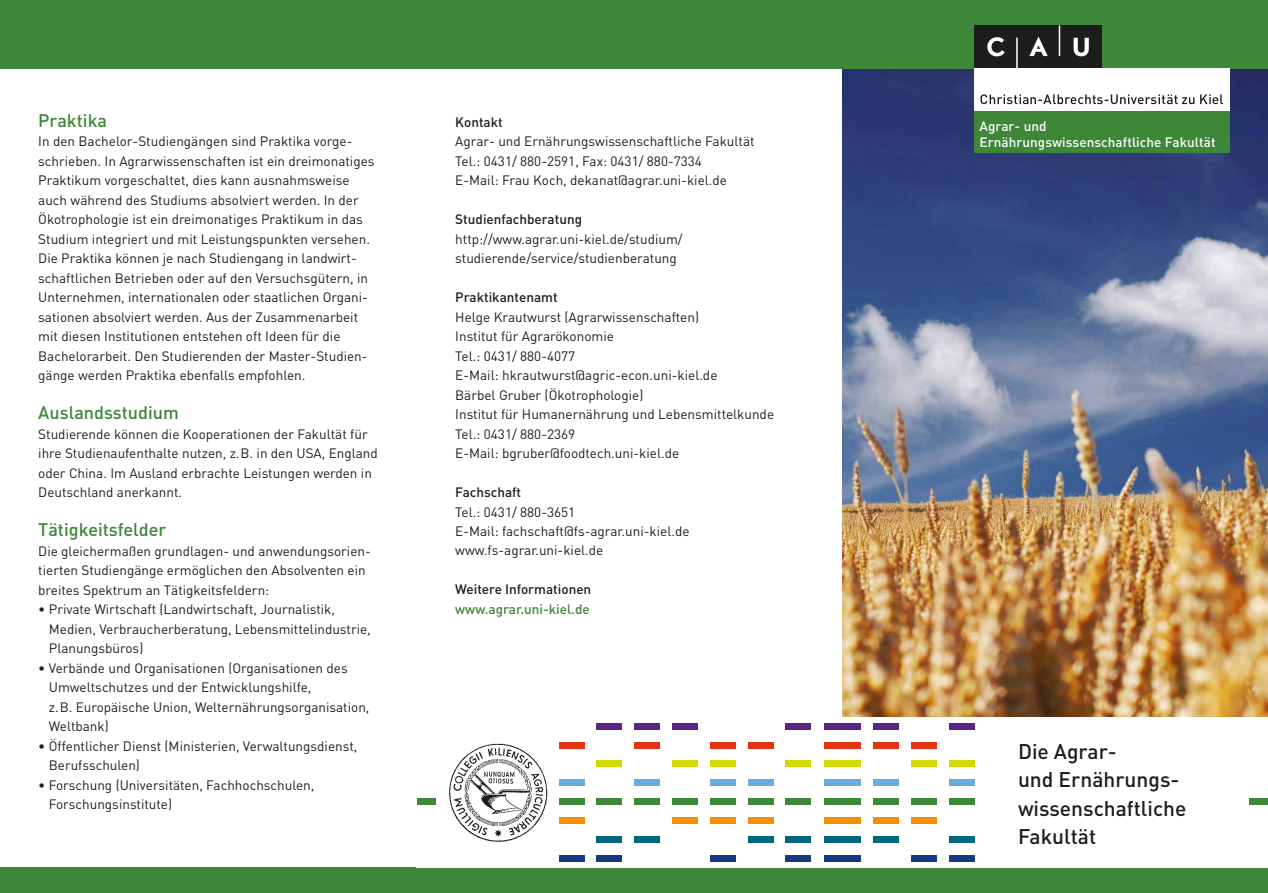
<style>
.page{position:relative;width:1268px;height:893px;background:#fff}
.page>*{position:absolute;margin:0;border:0;box-sizing:border-box;transform-origin:0 0}
.t1{font:500 21px/28.5px "DIN";color:#1d1d1b}
.t2{font:500 18px "DIN";color:#3e8638}
.t3{font:13.5px/19.5px "DIN";color:#1d1d1b}
.t4{font:500 13.5px "DIN";color:#1d1d1b}
.t5{font:500 13.5px/16px "DIN";letter-spacing:.005em;color:#fff}
.t6{font:500 13.5px "DIN";color:#3e8638}
</style>
<div class="page">
<img style="left:842px;top:68px;width:425px;height:649px">
<div style="left:0;top:0;width:1267px;height:68px;background:#3e8638"></div>
<div style="left:0;top:867px;width:1267px;height:26px;background:#3e8638"></div>
<div style="left:974px;top:111px;width:255px;height:42px;background:#3e8638"></div>
<div style="left:974px;top:26px;width:127px;height:42px;background:#1d1d1b"></div>
<svg style="left:987px;top:37px;width:17px;height:19px"></svg>
<svg style="left:1029px;top:37px;width:18px;height:19px"></svg>
<svg style="left:1073px;top:38px;width:15px;height:18px"></svg>
<hr style="left:1015px;top:38px;width:2px;height:30px;background:#fff">
<hr style="left:1058px;top:26px;width:1px;height:30px;background:#fff">
<div style="left:974px;top:68px;width:255px;height:43px;background:#fff"></div>
<svg style="left:980px;top:94px;width:242px;height:10px"></svg>
<div style="left:948px;top:723px;width:26px;height:6px;background:#5c2483"></div>
<div style="left:948px;top:761px;width:26px;height:6px;background:#d3d800"></div>
<div style="left:948px;top:780px;width:26px;height:6px;background:#69acdf"></div>
<div style="left:948px;top:798px;width:26px;height:7px;background:#3e8638"></div>
<div style="left:948px;top:836px;width:26px;height:6px;background:#00687c"></div>
<div style="left:948px;top:855px;width:26px;height:6px;background:#143a84"></div>
<div style="left:911px;top:742px;width:25px;height:6px;background:#e63312"></div>
<div style="left:911px;top:761px;width:25px;height:6px;background:#d3d800"></div>
<div style="left:911px;top:798px;width:25px;height:7px;background:#3e8638"></div>
<div style="left:911px;top:817px;width:25px;height:6px;background:#f39200"></div>
<div style="left:911px;top:855px;width:25px;height:6px;background:#143a84"></div>
<div style="left:873px;top:723px;width:25px;height:6px;background:#5c2483"></div>
<div style="left:873px;top:742px;width:25px;height:6px;background:#e63312"></div>
<div style="left:873px;top:780px;width:25px;height:6px;background:#69acdf"></div>
<div style="left:873px;top:798px;width:25px;height:7px;background:#3e8638"></div>
<div style="left:873px;top:817px;width:25px;height:6px;background:#f39200"></div>
<div style="left:873px;top:836px;width:25px;height:6px;background:#00687c"></div>
<div style="left:785px;top:723px;width:25px;height:6px;background:#5c2483"></div>
<div style="left:785px;top:761px;width:25px;height:6px;background:#d3d800"></div>
<div style="left:785px;top:798px;width:25px;height:7px;background:#3e8638"></div>
<div style="left:785px;top:836px;width:25px;height:6px;background:#00687c"></div>
<div style="left:785px;top:855px;width:25px;height:6px;background:#143a84"></div>
<div style="left:748px;top:742px;width:25px;height:6px;background:#e63312"></div>
<div style="left:748px;top:780px;width:25px;height:6px;background:#69acdf"></div>
<div style="left:748px;top:798px;width:25px;height:7px;background:#3e8638"></div>
<div style="left:748px;top:817px;width:25px;height:6px;background:#f39200"></div>
<div style="left:748px;top:836px;width:25px;height:6px;background:#00687c"></div>
<div style="left:710px;top:742px;width:25px;height:6px;background:#e63312"></div>
<div style="left:710px;top:761px;width:25px;height:6px;background:#d3d800"></div>
<div style="left:710px;top:780px;width:25px;height:6px;background:#69acdf"></div>
<div style="left:710px;top:798px;width:25px;height:7px;background:#3e8638"></div>
<div style="left:710px;top:817px;width:25px;height:6px;background:#f39200"></div>
<div style="left:710px;top:855px;width:25px;height:6px;background:#143a84"></div>
<div style="left:672px;top:723px;width:25px;height:6px;background:#5c2483"></div>
<div style="left:672px;top:761px;width:25px;height:6px;background:#d3d800"></div>
<div style="left:672px;top:798px;width:25px;height:7px;background:#3e8638"></div>
<div style="left:672px;top:817px;width:25px;height:6px;background:#f39200"></div>
<div style="left:634px;top:723px;width:25px;height:6px;background:#5c2483"></div>
<div style="left:634px;top:742px;width:25px;height:6px;background:#e63312"></div>
<div style="left:634px;top:780px;width:25px;height:6px;background:#69acdf"></div>
<div style="left:634px;top:798px;width:25px;height:7px;background:#3e8638"></div>
<div style="left:634px;top:836px;width:25px;height:6px;background:#00687c"></div>
<div style="left:596px;top:723px;width:25px;height:6px;background:#5c2483"></div>
<div style="left:596px;top:761px;width:25px;height:6px;background:#d3d800"></div>
<div style="left:596px;top:798px;width:25px;height:7px;background:#3e8638"></div>
<div style="left:596px;top:836px;width:25px;height:6px;background:#00687c"></div>
<div style="left:596px;top:855px;width:25px;height:6px;background:#143a84"></div>
<div style="left:559px;top:742px;width:25px;height:6px;background:#e63312"></div>
<div style="left:559px;top:780px;width:25px;height:6px;background:#69acdf"></div>
<div style="left:559px;top:798px;width:25px;height:7px;background:#3e8638"></div>
<div style="left:559px;top:817px;width:25px;height:6px;background:#f39200"></div>
<div style="left:559px;top:855px;width:25px;height:6px;background:#143a84"></div>
<div style="left:417px;top:798px;width:18px;height:7px;background:#3e8638"></div>
<div style="left:842px;top:723px;width:19px;height:6px;background:#5c2483"></div>
<div style="left:842px;top:742px;width:19px;height:6px;background:#e63312"></div>
<div style="left:842px;top:761px;width:19px;height:6px;background:#d3d800"></div>
<div style="left:842px;top:780px;width:19px;height:6px;background:#69acdf"></div>
<div style="left:842px;top:798px;width:19px;height:7px;background:#3e8638"></div>
<div style="left:842px;top:817px;width:19px;height:6px;background:#f39200"></div>
<div style="left:842px;top:836px;width:19px;height:6px;background:#00687c"></div>
<div style="left:842px;top:855px;width:19px;height:6px;background:#143a84"></div>
<div style="left:1248px;top:798px;width:19px;height:7px;background:#3e8638"></div>
<div style="left:823px;top:723px;width:19px;height:6px;background:#5c2483"></div>
<div style="left:823px;top:742px;width:19px;height:6px;background:#e63312"></div>
<div style="left:823px;top:761px;width:19px;height:6px;background:#d3d800"></div>
<div style="left:823px;top:780px;width:19px;height:6px;background:#69acdf"></div>
<div style="left:823px;top:798px;width:19px;height:7px;background:#3e8638"></div>
<div style="left:823px;top:817px;width:19px;height:6px;background:#f39200"></div>
<div style="left:823px;top:836px;width:19px;height:6px;background:#00687c"></div>
<div style="left:823px;top:855px;width:19px;height:6px;background:#143a84"></div>
<img style="left:449px;top:743px;width:99px;height:99px">
<h2 class="t2" style="left:38px;top:109px;width:70px">Praktika</h2>
<p class="t3" style="left:38px;top:131px;width:338px">In den Bachelor-Studiengängen sind Praktika vorge&shy;schrieben. In Agrarwissenschaften ist ein dreimonatiges Praktikum vorgeschaltet, dies kann ausnahmsweise auch während des Studiums absolviert werden. In der Ökotrophologie ist ein dreimonatiges Praktikum in das Studium integriert und mit Leistungspunkten versehen.<br>Die Praktika können je nach Studiengang in landwirt&shy;schaftlichen Betrieben oder auf den Versuchsgütern, in Unternehmen, internationalen oder staatlichen Organi&shy;sationen absolviert werden. Aus der Zusammenarbeit mit diesen Institutionen entstehen oft Ideen für die Bachelorarbeit. Den Studierenden der Master-Studien&shy;gänge werden Praktika ebenfalls empfohlen.</p>
<h2 class="t2" style="left:38px;top:401px;width:142px">Auslandsstudium</h2>
<p class="t3" style="left:38px;top:424px;width:341px">Studierende können die Kooperationen der Fakultät für ihre Studienaufenthalte nutzen, z.B. in den USA, England oder China. Im Ausland erbrachte Leistungen werden in Deutschland anerkannt.</p>
<h2 class="t2" style="left:38px;top:518px;width:130px">Tätigkeitsfelder</h2>
<p class="t3" style="left:38px;top:541px;width:334px">Die gleichermaßen grundlagen- und anwendungsorien&shy;tierten Studiengänge ermöglichen den Absolventen ein breites Spektrum an Tätigkeitsfeldern:</p>
<p class="t3" style="left:49px;top:599px;width:323px;text-indent:-11px">• Private Wirtschaft (Landwirtschaft, Journalistik,<br>Medien, Verbraucherberatung, Lebensmittelindustrie,<br>Planungsbüros)</p>
<p class="t3" style="left:49px;top:658px;width:322px;text-indent:-11px">• Verbände und Organisationen (Organisationen des Umweltschutzes und der Entwicklungshilfe,<br>z.B. Europäische Union, Welternährungsorganisation, Weltbank)</p>
<p class="t3" style="left:49px;top:736px;width:310px;text-indent:-11px">• Öffentlicher Dienst (Ministerien, Verwaltungsdienst,<br>Berufsschulen)</p>
<p class="t3" style="left:49px;top:775px;width:267px;text-indent:-11px">• Forschung (Universitäten, Fachhochschulen,<br>Forschungsinstitute)</p>
<p class="t4" style="left:455px;top:113px;width:49px">Kontakt</p>
<p class="t3" style="left:455px;top:131px;width:301px">Agrar- und Ernährungswissenschaftliche Fakultät<br>Tel.: 0431/ 880-2591, Fax: 0431/ 880-7334<br>E-Mail: Frau Koch, dekanat@agrar.uni-kiel.de</p>
<p class="t4" style="left:455px;top:211px;width:128px">Studienfachberatung</p>
<p class="t3" style="left:455px;top:229px;width:229px">http://www.agrar.uni-kiel.de/studium/ studierende/service/studienberatung</p>
<p class="t4" style="left:455px;top:289px;width:104px">Praktikantenamt</p>
<p class="t3" style="left:455px;top:307px;width:320px">Helge Krautwurst (Agrarwissenschaften)<br>Institut für Agrarökonomie<br>Tel.: 0431/ 880-4077<br>E-Mail: hkrautwurst@agric-econ.uni-kiel.de<br>Bärbel Gruber (Ökotrophologie)<br>Institut für Humanernährung und Lebensmittelkunde Tel.: 0431/ 880-2369<br>E-Mail: bgruber@foodtech.uni-kiel.de</p>
<p class="t4" style="left:455px;top:483px;width:67px">Fachschaft</p>
<p class="t3" style="left:455px;top:502px;width:236px">Tel.: 0431/ 880-3651<br>E-Mail: fachschaft@fs-agrar.uni-kiel.de www.fs-agrar.uni-kiel.de</p>
<p class="t4" style="left:455px;top:581px;width:137px">Weitere Informationen</p>
<p class="t6" style="left:455px;top:600px;width:136px">www.agrar.uni-kiel.de</p>
<p class="t5" style="left:979px;top:117px;width:238px">Agrar- und<br>Ernährungswissenschaftliche Fakultät</p>
<h1 class="t1" style="left:1017px;top:736px;width:170px">Die Agrar-<br>und Ernährungs&shy;wissenschaftliche<br>Fakultät</h1>
</div>
